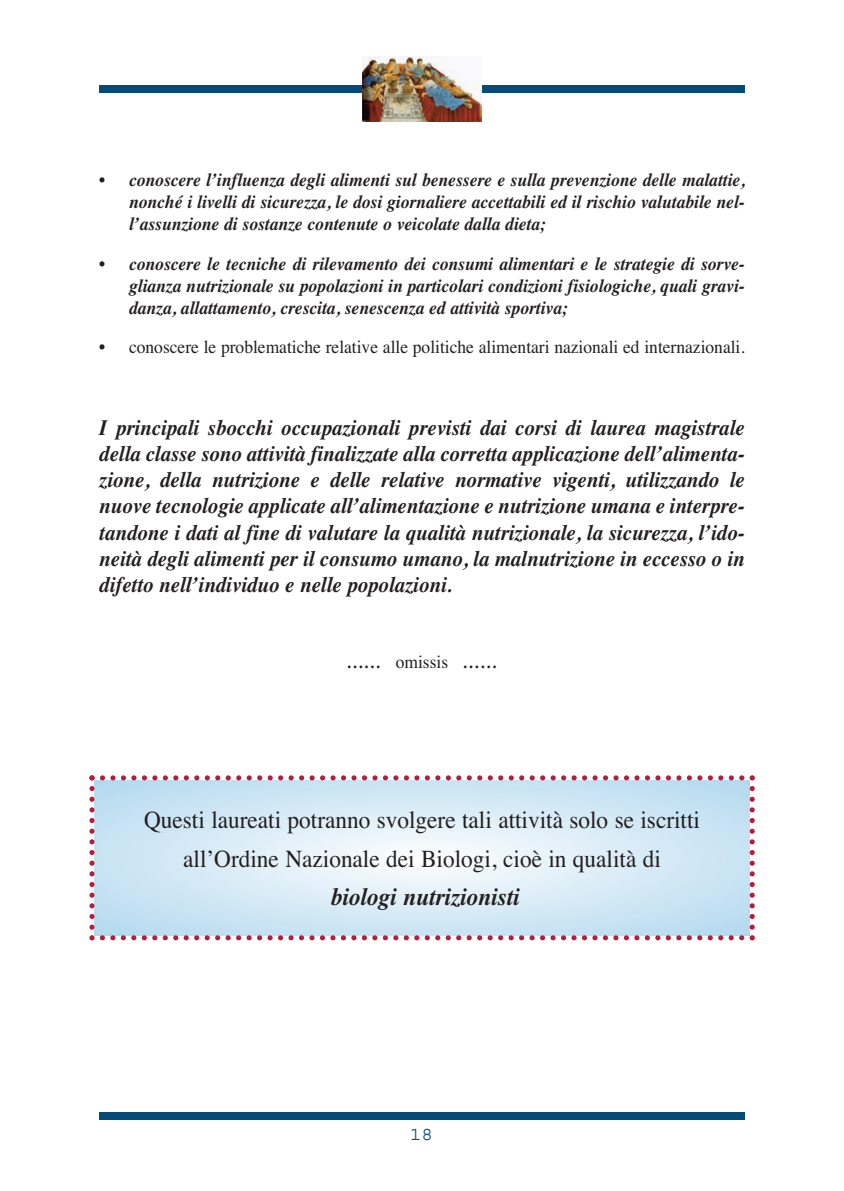
<style>
.page{position:relative;width:844px;height:1191px;background:#fff}
.page>*{position:absolute;margin:0;border:0;box-sizing:border-box;transform-origin:0 0}
.t1{font:24.5px/38.5px "Times";color:#231f20;text-align:center;scale:.95 1}
.t2{font:italic 700 24.5px "Times";color:#231f20;scale:.95 1}
.t3{font:italic 700 21.88px/26.2px "Times";color:#231f20;text-align:justify;scale:.95 1}
.t4{font:19.25px "Courier";color:#064a77}
.t5{font:italic 700 18.38px/22.1px "Times";color:#231f20;text-align:justify;scale:.95 1}
.t6{font:18.38px "Times";color:#231f20;scale:.95 1}
.s1{font-weight:400;font-style:normal}
.s2{font-weight:700;font-style:italic}
</style>
<div class="page">
<div style="left:99px;top:85px;width:645px;height:7px;background:#064a77"></div>
<div style="left:99px;top:1112px;width:645px;height:8px;background:#064a77"></div>
<img style="left:362px;top:56px;width:119px;height:65px">
<svg style="left:89px;top:775px;width:665px;height:165px;background:#d5e4f0"></svg>
<p class="t5" style="left:129px;top:171px;width:649px;text-indent:-30px"><span class="s1">•</span> conoscere l’influenza degli alimenti sul benessere e sulla prevenzione delle malattie, nonché i livelli di sicurezza, le dosi giornaliere accettabili ed il rischio valutabile nel&shy;l’assunzione di sostanze contenute o veicolate dalla dieta;</p>
<p class="t5" style="left:129px;top:254px;width:649px;text-indent:-30px"><span class="s1">•</span> conoscere le tecniche di rilevamento dei consumi alimentari e le strategie di sorve&shy;glianza nutrizionale su popolazioni in particolari condizioni fisiologiche, quali gravi&shy;danza, allattamento, crescita, senescenza ed attività sportiva;</p>
<p class="t6" style="left:99px;top:341px;width:681px">• conoscere le problematiche relative alle politiche alimentari nazionali ed internazionali.</p>
<p class="t3" style="left:99px;top:416px;width:680px">I principali sbocchi occupazionali previsti dai corsi di laurea magistrale della classe sono attività finalizzate alla corretta applicazione dell’alimenta&shy;zione, della nutrizione e delle relative normative vigenti, utilizzando le nuove tecnologie applicate all’alimentazione e nutrizione umana e interpre&shy;tandone i dati al fine di valutare la qualità nutrizionale, la sicurezza, l’ido&shy;neità degli alimenti per il consumo umano, la malnutrizione in eccesso o in difetto nell’individuo e nelle popolazioni.</p>
<p class="t6" style="left:346px;top:655px;width:160px"><span class="s2">……</span> omissis <span class="s2">……</span></p>
<p class="t1" style="left:144px;top:803px;width:586px">Questi laureati potranno svolgere tali attività solo se iscritti all’Ordine Nazionale dei Biologi, cioè in qualità di</p>
<p class="t2" style="left:330px;top:888px;width:200px">biologi nutrizionisti</p>
<p class="t4" style="left:409px;top:1128px;width:25px">18</p>
</div>
